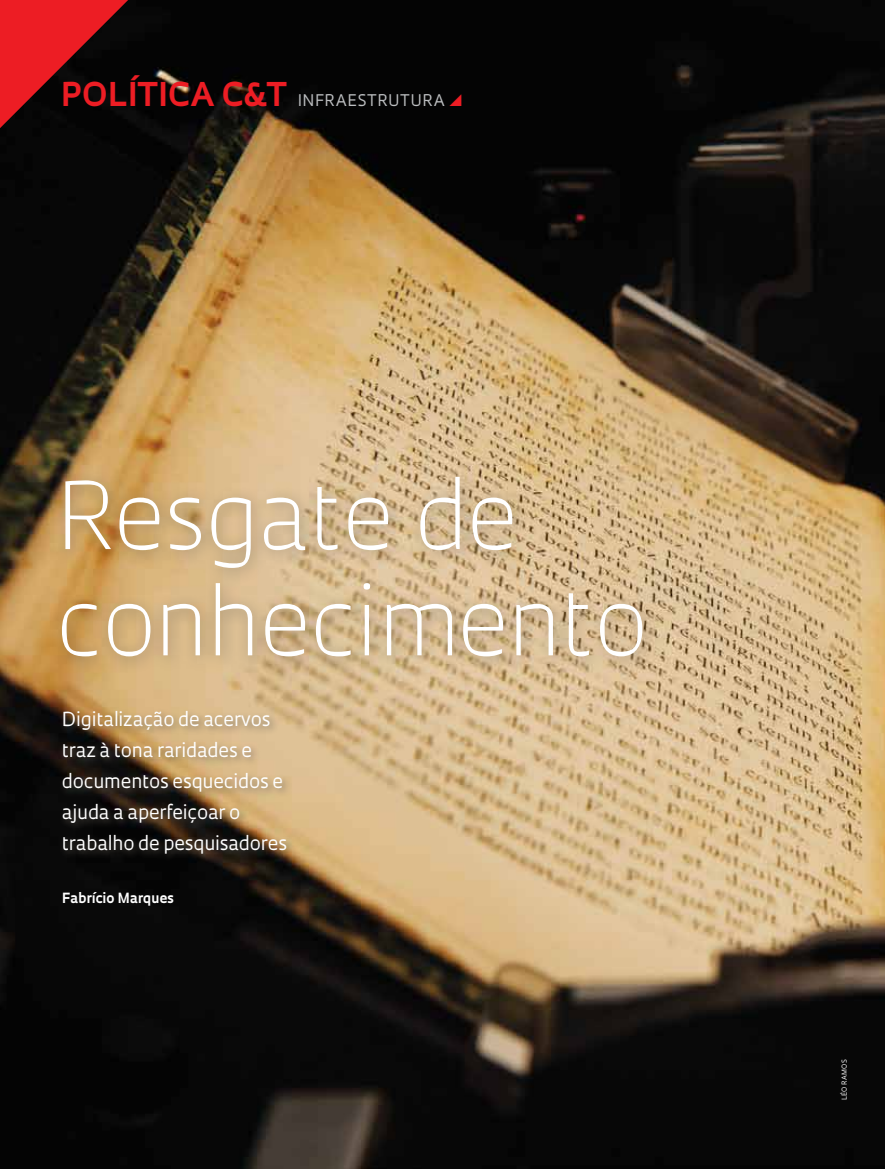
<style>
.page{position:relative;width:885px;height:1169px;background:#fff}
.page>*{position:absolute;margin:0;border:0;box-sizing:border-box;transform-origin:0 0}
.t1{font:300 89.85px/106.2px "Oculum";letter-spacing:-.01em;color:#fff}
.t2{font:18.75px/30.9px "Oculum";letter-spacing:-.01em;color:#fff}
.t3{font:15.6px "Oculum";letter-spacing:.035em;color:#bcbec0}
.t4{font:700 13.65px "Oculum";letter-spacing:-.005em;color:#fff}
.t5{font:6.75px "Oculum";letter-spacing:.02em;color:#fff}
.s1{font-weight:700;font-size:31.95px;color:#ed1d24}
</style>
<div class="page">
<img style="left:0;top:0;width:885px;height:1168px">
<div style="left:59px;top:707px;width:237px;height:156px;background:#6b6459;opacity:.75"></div>
<div style="left:51px;top:466px;width:609px;height:207px;background:#6b6459;opacity:.6"></div>
<svg style="left:0;top:0;width:128px;height:128px;background:#7c1115"></svg>
<svg style="left:79px;top:1126px;width:7px;height:7px"></svg>
<svg style="left:450px;top:94px;width:11px;height:12px"></svg>
<p class="t3" style="left:60px;top:90px;width:386px"><span class="s1">política c&amp;T</span> infraestrutura</p>
<h1 class="t1" style="left:57px;top:458px;width:593px">Resgate de conhecimento</h1>
<p class="t2" style="left:62px;top:703px;width:227px">Digitalização de acervos traz à tona raridades e documentos esquecidos e ajuda a aperfeiçoar o trabalho de pesquisadores</p>
<p class="t4" style="left:62px;top:889px;width:113px">Fabrício Marques</p>
<p class="t5" style="left:840px;top:1099px;width:42px;rotate:-90deg">léo ramos</p>
</div>
